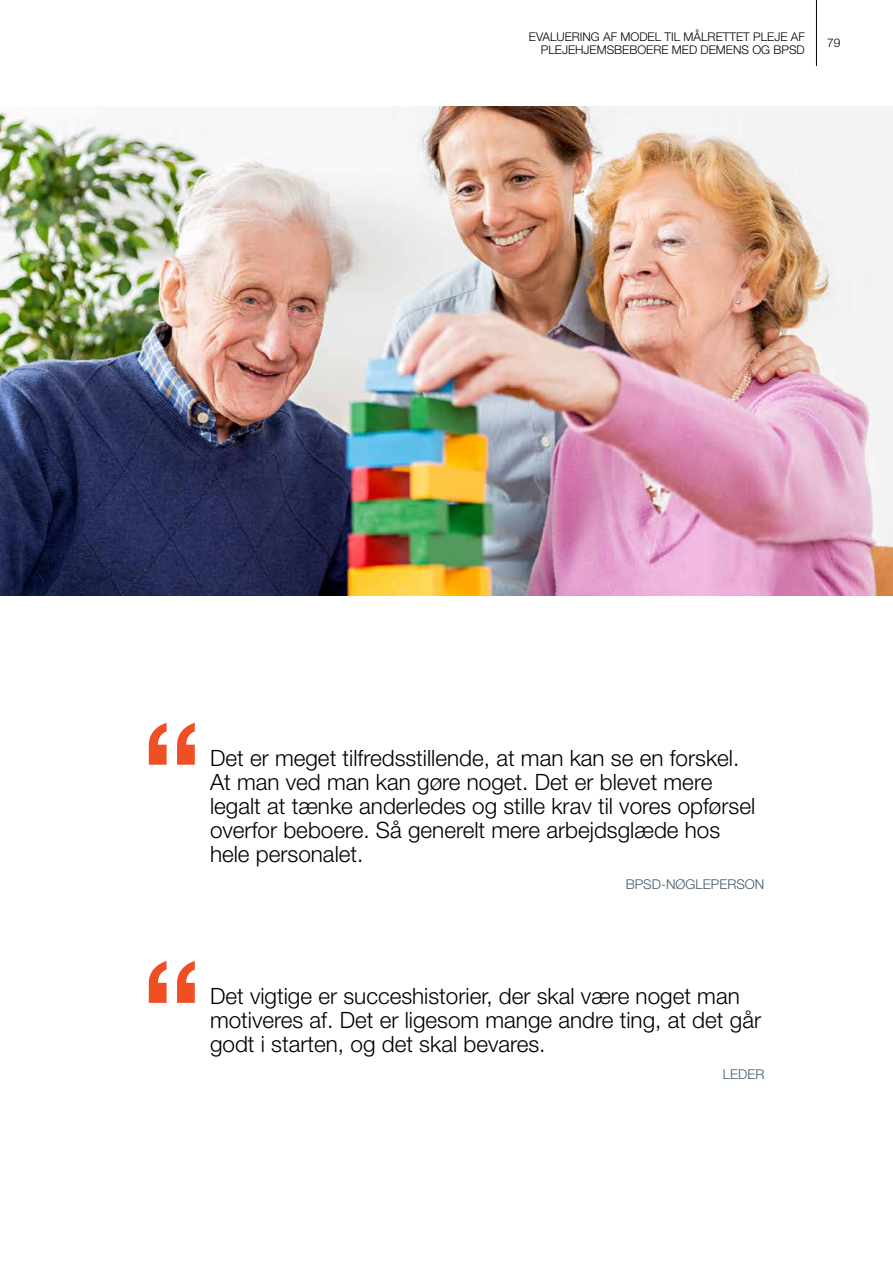
<style>
.page{position:relative;width:893px;height:1263px;background:#fff}
.page>*{position:absolute;margin:0;border:0;box-sizing:border-box;transform-origin:0 0}
.t1{font:300 22.5px/24px "Helvetica Neue LT Std";color:#000}
.t2{font:300 13.5px "Helvetica Neue LT Std";color:#445a69}
.t3{font:300 12px/13.5px "Helvetica Neue LT Std";color:#000;text-align:right}
</style>
<div class="page">
<hr style="left:816px;top:0;width:1px;height:66px;background:#000">
<svg style="left:149px;top:723px;width:46px;height:42px"></svg>
<svg style="left:149px;top:961px;width:46px;height:42px"></svg>
<img style="left:0;top:106px;width:893px;height:489px">
<p class="t3" style="left:529px;top:29px;width:277px">EVALUERING AF MODEL TIL MÅLRETTET PLEJE AF<br>PLEJEHJEMSBEBOERE MED DEMENS OG BPSD</p>
<p class="t3" style="left:827px;top:35px;width:15px">79</p>
<p class="t1" style="left:210px;top:746px;width:547px">Det er meget tilfredsstillende, at man kan se en forskel.<br>At man ved man kan gøre noget. Det er blevet mere legalt at tænke anderledes og stille krav til vores opførsel overfor beboere. Så generelt mere arbejdsglæde hos hele personalet.</p>
<p class="t2" style="left:626px;top:876px;width:140px">BPSD-NØGLEPERSON</p>
<p class="t1" style="left:210px;top:984px;width:553px">Det vigtige er succeshistorier, der skal være noget man motiveres af. Det er ligesom mange andre ting, at det går godt i starten, og det skal bevares.</p>
<p class="t2" style="left:723px;top:1066px;width:43px">LEDER</p>
</div>
